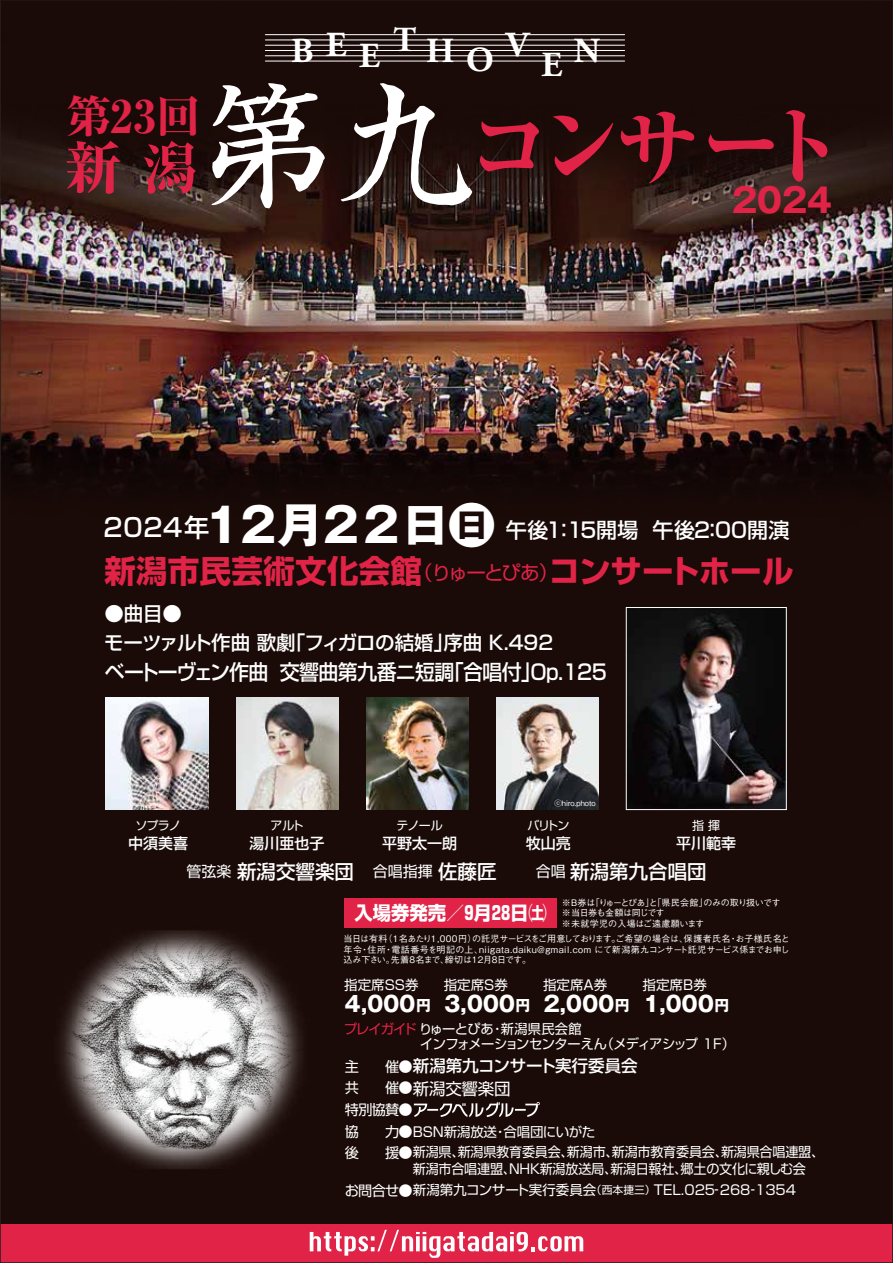
<style>
.page{position:relative;width:893px;height:1263px;background:#fff}
.page>*{position:absolute;margin:0;border:0;box-sizing:border-box;transform-origin:0 0}
.t1{font:800 84.3px "Ryumin Pr 6";color:#e02347}
.t2{font:800 56.55px "Ryumin Pr 6";color:#e02347}
.t3{font:700 47.25px "Gothic MB101 Pr 6";letter-spacing:.005em;color:#fff}
.t4{font:800 44.85px "Ryumin Pr 6";color:#e02347}
.t5{font:700 35.25px "Adobe Garamond Pro";color:#fff}
.t6{font:700 33.6px "Gothic MB101 Pr 6";color:#e02347}
.t7{font:700 31.5px "Shin Go Pr 6";letter-spacing:.01em;color:#e02347}
.t8{font:700 21.6px "Gothic MB101 Pr 6";letter-spacing:-.015em;color:#fff}
.t9{font:500 21px "Shin Go Pr 6";letter-spacing:-.03em;color:#fff;scale:.95 1}
.t10{font:500 21px "Shin Go Pr 6";letter-spacing:.005em;color:#fff}
.t11{font:500 19.5px/28.5px "Shin Go Pr 6";letter-spacing:-.02em;color:#fff}
.t12{font:500 19.5px "Shin Go Pr 6";color:#fff}
.t13{font:19.5px "Shin Go Pr 6";letter-spacing:-.085em;color:#e02347}
.t14{font:700 18.9px "Shin Go Pr 6";color:#fff}
.t15{font:500 16.5px "Shin Go Pr 6";color:#fff}
.t16{font:16.5px "Shin Go Pr 6";letter-spacing:-.015em;color:#fff}
.t17{font:500 15px "Shin Go Pr 6";color:#fff}
.t18{font:14.1px/21.6px "Shin Go Pr 6";color:#fff;text-align:justify}
.t19{font:13.5px/20.2px "Shin Go Pr 6";letter-spacing:-.02em;color:#fff}
.t20{font:13.5px/14.9px "Shin Go Pr 6";letter-spacing:-.05em;color:#fff}
.t21{font:13.5px "Shin Go Pr 6";color:#fff}
.t22{font:12px "Shin Go Pr 6";letter-spacing:-.09em;color:#fff}
.t23{font:500 9px/10.5px "Gothic BBB Pr 5";letter-spacing:-.06em;color:#fff;text-align:justify}
.t24{font:500 9px/10.5px "Gothic BBB Pr 5";letter-spacing:-.03em;color:#fff}
.t25{font:500 7.5px "Gothic BBB Pr 5";color:#fff}
.s1{font-family:"Shinsei Kai Pro CBSK1";font-weight:400;font-size:138.15px;color:#fff}
.s2{font-family:"Shin Go Pr 6";font-weight:500;font-size:25.2px}
.s3{font-weight:400;font-size:15px}
.s4{color:#e02347}
.s5{font-size:14.85px}
.s6{font-size:14.1px}
.s7{font-size:10.8px}
</style>
<div class="page">
<img style="left:3px;top:3px;width:887px;height:1257px">
<h3 class="t4" style="left:66px;top:81px;width:136px">第23回</h3>
<h2 class="t2" style="left:65px;top:123px;width:135px">新潟</h2>
<h3 class="t5" style="left:326px;top:24px;width:22px">E</h3>
<h3 class="t5" style="left:394px;top:19px;width:24px">T</h3>
<h3 class="t5" style="left:506px;top:24px;width:24px">V</h3>
<h3 class="t5" style="left:291px;top:31px;width:24px">B</h3>
<h3 class="t5" style="left:359px;top:36px;width:22px">E</h3>
<h3 class="t5" style="left:426px;top:31px;width:30px">H</h3>
<h3 class="t5" style="left:574px;top:31px;width:28px">N</h3>
<h3 class="t5" style="left:466px;top:39px;width:29px">O</h3>
<h3 class="t5" style="left:541px;top:44px;width:22px">E</h3>
<h1 class="t1" style="left:197px;top:80px;width:588px"><span class="s1">第九</span>コンサー</h1>
<h1 class="t1" style="left:760px;top:80px;width:86px">ト</h1>
<h3 class="t6" style="left:732px;top:172px;width:102px">2024</h3>
<h3 class="t3" style="left:103px;top:486px;width:394px"><span class="s2">2024年</span>12月22日日</h3>
<h3 class="t10" style="left:506px;top:512px;width:285px">午後1：15開場 午後2：00開演</h3>
<h3 class="t7" style="left:104px;top:546px;width:691px">新潟市民芸術文化会館　　　　コンサートホール</h3>
<h3 class="t13" style="left:413px;top:556px;width:147px">（りゅーとぴあ）</h3>
<h3 class="t11" style="left:104px;top:599px;width:450px">●曲目●<br>モーツァルト作曲 歌劇「フィガロの結婚」序曲 K.492</h3>
<h3 class="t9" style="left:105px;top:655px;width:530px">ベートーヴェン作曲 交響曲第九番ニ短調「合唱付」Op.125</h3>
<h3 class="t22" style="left:135px;top:815px;width:47px">ソプラノ</h3>
<h3 class="t17" style="left:128px;top:831px;width:61px">中須美喜</h3>
<h3 class="t22" style="left:271px;top:815px;width:35px">アルト</h3>
<h3 class="t17" style="left:249px;top:831px;width:76px">湯川亜也子</h3>
<h3 class="t22" style="left:397px;top:815px;width:48px">テノール</h3>
<h3 class="t17" style="left:382px;top:831px;width:76px">平野太一朗</h3>
<p class="t25" style="left:554px;top:797px;width:43px">ⓒhiro.photo</p>
<h3 class="t22" style="left:527px;top:815px;width:44px">バリトン</h3>
<h3 class="t17" style="left:526px;top:831px;width:46px">牧山亮</h3>
<h3 class="t22" style="left:692px;top:815px;width:29px">指 揮</h3>
<h3 class="t17" style="left:676px;top:831px;width:61px">平川範幸</h3>
<h3 class="t12" style="left:187px;top:855px;width:311px"><span class="s3">管弦楽</span>新潟交響楽団 <span class="s3">合唱指揮</span>佐藤匠</h3>
<h3 class="t12" style="left:536px;top:855px;width:172px"><span class="s3">合唱</span>新潟第九合唱団</h3>
<h3 class="t14" style="left:354px;top:898px;width:194px">入場券発売／9月28日㈯</h3>
<p class="t24" style="left:562px;top:896px;width:220px">※B券は「りゅーとぴあ」と「県民会館」のみの取り扱いです※当日券も金額は同じです<br>※未就学児の入場はご遠慮願います</p>
<p class="t23" style="left:344px;top:932px;width:448px">当日は有料（1名あたり1,000円）の託児サービスをご用意しております。ご希望の場合は、保護者氏名・お子様氏名と年令・住所・電話番号を明記の上、niigata.daiku@gmail.com にて新潟第九コンサート託児サービス係までお申し込み下さい。先着８名まで、締切は１２月８日です。</p>
<h3 class="t19" style="left:344px;top:974px;width:76px">指定席SS券</h3>
<h3 class="t19" style="left:643px;top:974px;width:66px">指定席B券</h3>
<h3 class="t20" style="left:420px;top:1020px;width:316px;text-indent:-76px"><span class="s4">プレイガイド</span>りゅーとぴあ・新潟県民会館<br>インフォメーションセンターえん（メディアシップ 1F）</h3>
<h3 class="t19" style="left:444px;top:974px;width:66px">指定席S券</h3>
<h3 class="t19" style="left:543px;top:974px;width:66px">指定席A券</h3>
<h3 class="t8" style="left:345px;top:986px;width:88px">4,000<span class="s5">円</span></h3>
<h3 class="t8" style="left:444px;top:986px;width:88px">3,000<span class="s5">円</span></h3>
<h3 class="t8" style="left:543px;top:986px;width:88px">2,000<span class="s5">円</span></h3>
<h3 class="t8" style="left:643px;top:986px;width:88px">1,000<span class="s5">円</span></h3>
<h3 class="t15" style="left:413px;top:1052px;width:226px">新潟第九コンサート実行委員会</h3>
<h3 class="t16" style="left:413px;top:1075px;width:99px">新潟交響楽団</h3>
<h3 class="t18" style="left:345px;top:1054px;width:69px">主　　催●共　　催●特別協賛●</h3>
<h3 class="t19" style="left:345px;top:1120px;width:481px"><span class="s6">協　　力●</span>BSN新潟放送・合唱団にいがた<br><span class="s6">後　　援●</span>新潟県、新潟県教育委員会、新潟市、新潟市教育委員会、新潟県合唱連盟、</h3>
<h3 class="t21" style="left:345px;top:1179px;width:453px"><span class="s6">お問合せ●</span>新潟第九コンサート実行委員会<span class="s7">（西本捷三）</span>TEL.025‐268‐1354</h3>
<h3 class="t19" style="left:413px;top:1158px;width:395px">新潟市合唱連盟、NHK新潟放送局、新潟日報社、郷土の文化に親しむ会</h3>
</div>
